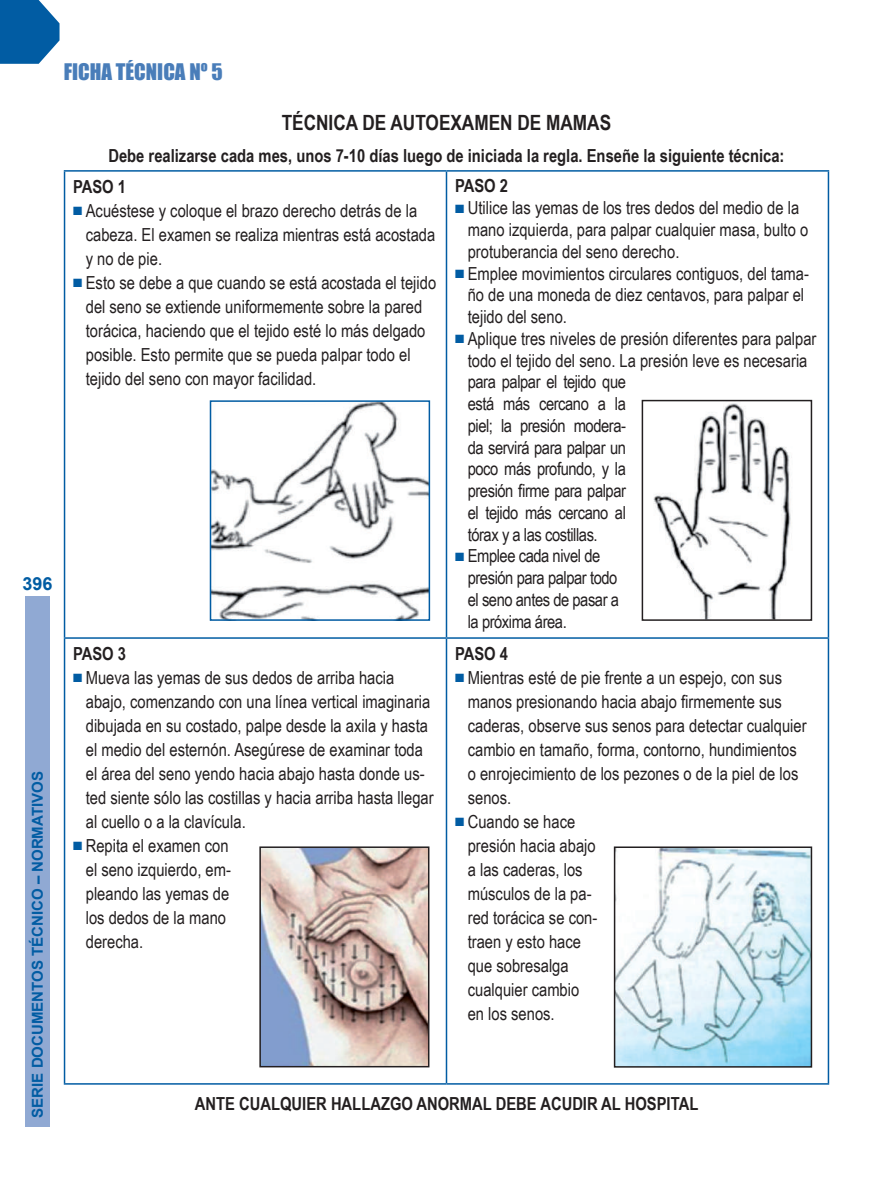
<style>
.page{position:relative;width:893px;height:1191px;background:#fff}
.page>*{position:absolute;margin:0;border:0;box-sizing:border-box;transform-origin:0 0}
.t1{font:700 21px "Arial Narrow";color:#231f20}
.t2{font:21px "Impact";color:#497db9}
.t3{font:18px/24px "Arial Narrow";color:#231f20}
.t4{font:18px/21.8px "Arial Narrow";letter-spacing:-.025em;color:#231f20}
.t5{font:700 18px "Arial Narrow";color:#231f20}
.t6{font:700 18px "Arial";color:#015ca3}
.t7{font:700 15px "Arial";color:#015ca3}
.s1{color:#015ca3}
</style>
<div class="page">
<div style="left:25px;top:596px;width:24px;height:531px;background:#90a9d3"></div>
<svg style="left:0;top:0;width:60px;height:64px;background:#2372af"></svg>
<hr style="left:64px;top:170px;width:382px;height:2px;background:#015ca3">
<hr style="left:64px;top:172px;width:1px;height:465px;background:#015ca3">
<hr style="left:446px;top:170px;width:383px;height:2px;background:#015ca3">
<hr style="left:446px;top:172px;width:1px;height:465px;background:#015ca3">
<hr style="left:828px;top:172px;width:1px;height:465px;background:#015ca3">
<hr style="left:64px;top:637px;width:382px;height:2px;background:#015ca3">
<hr style="left:64px;top:639px;width:1px;height:444px;background:#015ca3">
<hr style="left:446px;top:637px;width:383px;height:2px;background:#015ca3">
<hr style="left:446px;top:639px;width:1px;height:444px;background:#015ca3">
<hr style="left:828px;top:639px;width:1px;height:444px;background:#015ca3">
<hr style="left:64px;top:1083px;width:382px;height:1px;background:#015ca3">
<hr style="left:446px;top:1083px;width:383px;height:1px;background:#015ca3">
<img style="left:213px;top:403px;width:214px;height:215px">
<div style="left:210px;top:400px;width:220px;height:221px;border:2px solid #015ca3"></div>
<img style="left:617px;top:849px;width:192px;height:215px">
<div style="left:614px;top:846px;width:198px;height:221px;border:2px solid #231f20"></div>
<img style="left:262px;top:849px;width:164px;height:215px">
<div style="left:259px;top:846px;width:170px;height:221px;border:2px solid #231f20"></div>
<img style="left:653px;top:403px;width:139px;height:215px">
<div style="left:642px;top:400px;width:170px;height:221px;border:2px solid #231f20"></div>
<p class="t6" style="left:22px;top:571px;width:32px">396</p>
<p class="t7" style="left:27px;top:1117px;width:346px;rotate:-90deg">Serie Documentos Técnico – Normativos</p>
<p class="t2" style="left:64px;top:56px;width:160px">FICHA TÉCNICA Nº 5</p>
<p class="t1" style="left:282px;top:106px;width:23px">Técnica</p>
<p class="t1" style="left:362px;top:106px;width:41px">de autoe</p>
<p class="t1" style="left:450px;top:106px;width:25px">xamen</p>
<p class="t1" style="left:517px;top:106px;width:43px">de mamas</p>
<p class="t5" style="left:108px;top:142px;width:678px">Debe realizarse cada mes, unos 7-10 días luego de iniciada la regla. Enseñe la siguiente técnica:</p>
<p class="t5" style="left:73px;top:172px;width:55px">PASO 1</p>
<p class="t3" style="left:86px;top:197px;width:351px;text-indent:-13px"><span class="s1">■</span> Acuéstese y coloque el brazo derecho detrás de la cabeza. El examen se realiza mientras está acostada y no de pie.</p>
<p class="t3" style="left:86px;top:269px;width:352px;text-indent:-13px"><span class="s1">■</span> Esto se debe a que cuando se está acostada el tejido del seno se extiende uniformemente sobre la pared torácica, haciendo que el tejido esté lo más delgado posible. Esto permite que se pueda palpar todo el tejido del seno con mayor facilidad.</p>
<p class="t5" style="left:73px;top:639px;width:55px">PASO 3</p>
<p class="t3" style="left:86px;top:664px;width:349px;text-indent:-13px"><span class="s1">■</span> Mueva las yemas de sus dedos de arriba hacia abajo, comenzando con una línea vertical imaginaria dibujada en su costado, palpe desde la axila y hasta el medio del esternón. Asegúrese de examinar toda el área del seno yendo hacia abajo hasta donde us&shy;ted siente sólo las costillas y hacia arriba hasta llegar al cuello o a la clavícula.</p>
<p class="t3" style="left:86px;top:832px;width:147px;text-indent:-13px"><span class="s1">■</span> Repita el examen con el seno izquierdo, em&shy;pleando las yemas de los dedos de la mano derecha.</p>
<p class="t5" style="left:455px;top:172px;width:55px">PASO 2</p>
<p class="t3" style="left:468px;top:196px;width:342px;line-height:21.8px;text-indent:-13px"><span class="s1">■</span> Utilice las yemas de los tres dedos del medio de la mano izquierda, para palpar cualquier masa, bulto o protuberancia del seno derecho.</p>
<p class="t3" style="left:468px;top:262px;width:343px;line-height:21.8px;text-indent:-13px"><span class="s1">■</span> Emplee movimientos circulares contiguos, del tama&shy;ño de una moneda de diez centavos, para palpar el tejido del seno.</p>
<p class="t4" style="left:468px;top:327px;width:350px;text-indent:-13px"><span class="s1">■</span> Aplique tres niveles de presión diferentes para palpar todo el tejido del seno. La presión leve es necesaria para palpar el tejido que<br>está más cercano a la<br>piel; la presión modera-<br>da servirá para palpar un<br>poco más profundo, y la<br>presión firme para palpar<br>el tejido más cercano al<br>tórax y a las costillas.</p>
<p class="t4" style="left:468px;top:544px;width:153px;text-indent:-13px"><span class="s1">■</span> Emplee cada nivel de presión para palpar todo el seno antes de pasar a la próxima área.</p>
<p class="t5" style="left:455px;top:639px;width:55px">PASO 4</p>
<p class="t3" style="left:468px;top:664px;width:340px;text-indent:-13px"><span class="s1">■</span> Mientras esté de pie frente a un espejo, con sus manos presionando hacia abajo firmemente sus caderas, observe sus senos para detectar cualquier cambio en tamaño, forma, contorno, hundimientos o enrojecimiento de los pezones o de la piel de los senos.</p>
<p class="t3" style="left:468px;top:808px;width:131px;text-indent:-13px"><span class="s1">■</span> Cuando se hace presión hacia abajo a las caderas, los músculos de la pa&shy;red torácica se con&shy;traen y esto hace que sobresalga cualquier cambio en los senos.</p>
<p class="t5" style="left:195px;top:1090px;width:505px">ANTE CUALQUIER HALLAZGO ANORMAL DEBE ACUDIR AL HOSPITAL</p>
</div>
